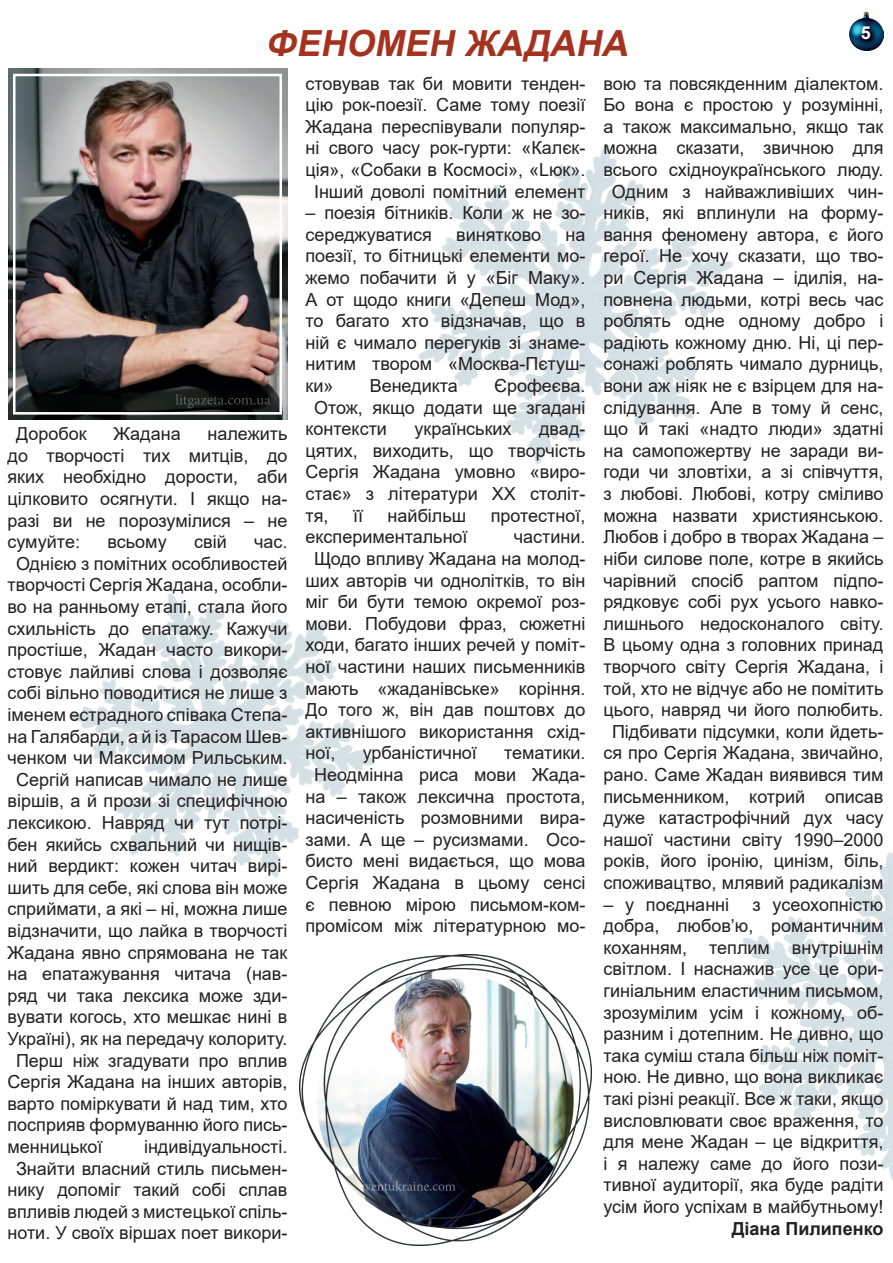
<style>
.page{position:relative;width:893px;height:1263px;background:#fff}
.page>*{position:absolute;margin:0;border:0;box-sizing:border-box;transform-origin:0 0}
.t1{font:italic 700 36px "Arial";color:#a4321f}
.t2{font:18px/21.6px "Arial";color:#231f20;text-align:justify}
.t3{font:700 18px "Arial";color:#231f20}
.t4{font:700 18px "Arial";color:#fff}
</style>
<div class="page">
<img style="left:743px;top:852px;width:150px;height:328px">
<img style="left:69px;top:593px;width:306px;height:285px">
<img style="left:418px;top:144px;width:315px;height:321px">
<img style="left:849px;top:11px;width:34px;height:40px">
<img style="left:300px;top:955px;width:291px;height:291px">
<img style="left:8px;top:68px;width:280px;height:352px">
<div style="left:13px;top:74px;width:269px;height:341px;border:3px solid #fff"></div>
<svg style="left:359px;top:1181px;width:96px;height:10px"></svg>
<svg style="left:175px;top:394px;width:95px;height:14px"></svg>
<h1 class="t1" style="left:265px;top:18px;width:373px">ФЕНОМЕН ЖАДАНА</h1>
<p class="t4" style="left:861px;top:20px;width:12px">5</p>
<p class="t2" style="left:16px;top:423px;width:72px">Доробок</p>
<p class="t2" style="left:113px;top:423px;width:69px">Жадана</p>
<p class="t2" style="left:8px;top:423px;width:281px;text-indent:200px">належить до творчості тих митців, до яких необхідно дорости, аби цілковито осягнути. І якщо на&shy;разі ви не порозумілися – не сумуйте:</p>
<p class="t2" style="left:107px;top:531px;width:61px">всьому</p>
<p class="t2" style="left:194px;top:531px;width:34px">свій</p>
<p class="t2" style="left:254px;top:531px;width:35px">час.</p>
<p class="t2" style="left:16px;top:552px;width:273px">Однією з помітних особливостей</p>
<p class="t2" style="left:8px;top:574px;width:281px">творчості Сергія Жадана, особли-</p>
<p class="t2" style="left:8px;top:596px;width:281px">во на ранньому етапі, стала його</p>
<p class="t2" style="left:8px;top:617px;width:281px">схильність до епатажу. Кажучи</p>
<p class="t2" style="left:8px;top:639px;width:281px">простіше, Жадан часто викори-</p>
<p class="t2" style="left:8px;top:660px;width:281px">стовує лайливі слова і дозволяє</p>
<p class="t2" style="left:8px;top:682px;width:281px">собі вільно поводитися не лише з</p>
<p class="t2" style="left:8px;top:704px;width:281px">іменем естрадного співака Степа-</p>
<p class="t2" style="left:8px;top:725px;width:281px">на Галябарди, а й із Тарасом Шев-</p>
<p class="t2" style="left:8px;top:747px;width:281px">ченком чи Максимом Рильським.</p>
<p class="t2" style="left:16px;top:768px;width:273px">Сергій написав чимало не лише</p>
<p class="t2" style="left:8px;top:790px;width:281px">віршів, а й прози зі специфічною</p>
<p class="t2" style="left:8px;top:812px;width:281px">лексикою. Навряд чи тут потрі-</p>
<p class="t2" style="left:8px;top:833px;width:281px">бен якийсь схвальний чи нищів-</p>
<p class="t2" style="left:8px;top:855px;width:281px">ний вердикт: кожен читач вирі-</p>
<p class="t2" style="left:8px;top:876px;width:281px">шить для себе, які слова він може</p>
<p class="t2" style="left:8px;top:898px;width:281px">сприймати, а які – ні, можна лише</p>
<p class="t2" style="left:8px;top:920px;width:281px">відзначити, що лайка в творчості</p>
<p class="t2" style="left:8px;top:941px;width:281px">Жадана явно спрямована не так</p>
<p class="t2" style="left:8px;top:963px;width:281px">на епатажування читача (нав-</p>
<p class="t2" style="left:8px;top:984px;width:281px">ряд чи така лексика може зди-</p>
<p class="t2" style="left:8px;top:1006px;width:281px">вувати когось, хто мешкає нині в</p>
<p class="t2" style="left:8px;top:1028px;width:281px">Україні), як на передачу колориту.</p>
<p class="t2" style="left:16px;top:1049px;width:273px">Перш ніж згадувати про вплив</p>
<p class="t2" style="left:8px;top:1071px;width:281px">Сергія Жадана на інших авторів,</p>
<p class="t2" style="left:8px;top:1092px;width:281px">варто поміркувати й над тим, хто</p>
<p class="t2" style="left:8px;top:1114px;width:281px">посприяв формуванню його пись-</p>
<p class="t2" style="left:8px;top:1136px;width:97px">менницької</p>
<p class="t2" style="left:8px;top:1136px;width:281px;text-align:right">індивідуальності.<br>Знайти власний стиль письмен&shy;нику допоміг такий собі сплав впливів людей з мистецької спіль&shy;ноти. У своїх віршах поет викори-</p>
<p class="t2" style="left:305px;top:72px;width:281px;text-align:center">стовував так би мовити тенден&shy;цію рок-поезії. Саме тому поезії<br>Жадана переспівували популяр&shy;ні свого часу рок-гурти: «Калєк&shy;ція», «Собаки в Космосі», «Lюк».<br>Інший доволі помітний елемент</p>
<p class="t2" style="left:305px;top:202px;width:281px">– поезія бітників. Коли ж не зо&shy;середжуватися</p>
<p class="t2" style="left:305px;top:224px;width:281px;text-indent:260px">на поезії, то бітницькі елементи мо&shy;жемо побачити й у «Біг Маку».<br>А от щодо книги «Депеш Мод», то багато хто відзначав, що в ній є чимало перегуків зі знаме&shy;нитим твором «Москва-Пєтуш&shy;ки»</p>
<p class="t2" style="left:456px;top:224px;width:87px">винятково</p>
<p class="t2" style="left:370px;top:375px;width:90px">Венедикта</p>
<p class="t2" style="left:494px;top:375px;width:93px">Єрофеєва.</p>
<p class="t2" style="left:314px;top:396px;width:273px">Отож, якщо додати ще згадані</p>
<p class="t2" style="left:305px;top:418px;width:83px">контексти</p>
<p class="t2" style="left:414px;top:418px;width:99px">українських</p>
<p class="t2" style="left:305px;top:418px;width:281px;text-indent:234px">двад&shy;цятих, виходить, що творчість Сергія Жадана умовно «виро&shy;стає» з літератури ХХ століт&shy;тя,</p>
<p class="t2" style="left:353px;top:504px;width:12px">її</p>
<p class="t2" style="left:388px;top:504px;width:80px">найбільш</p>
<p class="t2" style="left:491px;top:504px;width:96px">протестної,</p>
<p class="t2" style="left:305px;top:526px;width:164px">експериментальної</p>
<p class="t2" style="left:514px;top:526px;width:73px">частини.</p>
<p class="t2" style="left:314px;top:548px;width:273px">Щодо впливу Жадана на молод-</p>
<p class="t2" style="left:305px;top:569px;width:281px">ших авторів чи однолітків, то він</p>
<p class="t2" style="left:305px;top:591px;width:281px">міг би бути темою окремої роз-</p>
<p class="t2" style="left:305px;top:612px;width:281px">мови. Побудови фраз, сюжетні</p>
<p class="t2" style="left:305px;top:634px;width:281px">ходи, багато інших речей у поміт-</p>
<p class="t2" style="left:305px;top:656px;width:281px">ної частини наших письменників</p>
<p class="t2" style="left:305px;top:677px;width:281px">мають «жаданівське» коріння.</p>
<p class="t2" style="left:305px;top:699px;width:281px">До того ж, він дав поштовх до</p>
<p class="t2" style="left:305px;top:720px;width:281px">активнішого використання схід-</p>
<p class="t2" style="left:305px;top:742px;width:31px">ної,</p>
<p class="t2" style="left:363px;top:742px;width:116px">урбаністичної</p>
<p class="t2" style="left:305px;top:742px;width:282px;text-align:right">тематики.<br>Неодмінна риса мови Жада&shy;на – також лексична простота, насиченість розмовними вира&shy;зами. А ще – русизмами. Осо&shy;бисто мені видається, що мова<br>Сергія Жадана в цьому сенсі є певною мірою письмом-ком&shy;промісом між літературною мо-</p>
<p class="t2" style="left:603px;top:72px;width:282px;text-align:center">вою та повсякденним діалектом.<br>Бо вона є простою у розумінні, а також максимально, якщо так можна сказати, звичною для всього східноукраїнського люду.<br>Одним з найважливіших чин&shy;ників, які вплинули на форму&shy;вання феномену автора, є його герої. Не хочу сказати, що тво&shy;ри Сергія Жадана – ідилія, на&shy;повнена людьми, котрі весь час роблять одне одному добро і радіють кожному дню. Ні, ці пер&shy;сонажі роблять чимало дурниць, вони аж ніяк не є взірцем для на&shy;слідування. Але в тому й сенс, що й такі «надто люди» здатні на самопожертву не заради ви&shy;годи чи зловтіхи, а зі співчуття, з любові. Любові, котру сміливо можна назвати християнською.<br>Любов і добро в творах Жадана – ніби силове поле, котре в якийсь чарівний спосіб раптом підпо&shy;рядковує собі рух усього навко&shy;лишнього недосконалого світу.<br>В цьому одна з головних принад творчого світу Сергія Жадана, і той, хто не відчує або не помітить цього, навряд чи його полюбить.<br>Підбивати підсумки, коли йдеть&shy;ся про Сергія Жадана, звичайно, рано. Саме Жадан виявився тим письменником, котрий описав дуже катастрофічний дух часу нашої частини світу 1990–2000 років, його іронію, цинізм, біль, споживацтво, млявий радикалізм</p>
<p class="t2" style="left:603px;top:893px;width:127px">– у поєднанні</p>
<p class="t2" style="left:603px;top:893px;width:282px;text-indent:149px">з усеохопністю добра, любов’ю, романтичним коханням, теплим внутрішнім світлом. І наснажив усе це ори&shy;гиніальним еластичним письмом, зрозумілим усім і кожному, об&shy;разним і дотепним. Не дивно, що така суміш стала більш ніж поміт&shy;ною. Не дивно, що вона викликає такі різні реакції. Все ж таки, якщо висловлювати своє враження, то для мене Жадан – це відкриття, і я належу саме до його пози&shy;тивної аудиторії, яка буде радіти усім його успіхам в майбутньому!</p>
<p class="t3" style="left:732px;top:1215px;width:153px">Діана Пилипенко</p>
</div>
